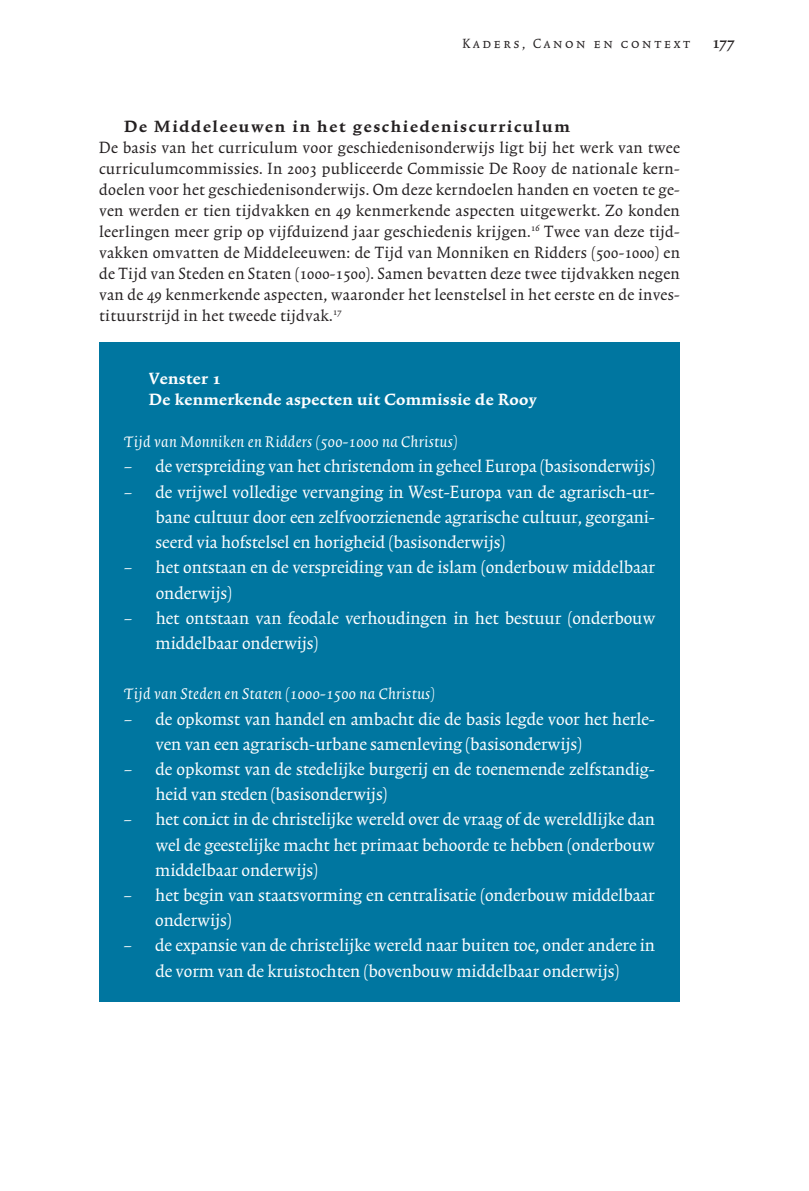
<style>
.page{position:relative;width:809px;height:1191px;background:#fff}
.page>*{position:absolute;margin:0;border:0;box-sizing:border-box;transform-origin:0 0}
.t1{font:21px/25.2px "Trinite No 1 Rom Con";color:#fff}
.t2{font:19.25px/21px "Trinite No 1 Rom Con";letter-spacing:.02em;color:#231f20;text-align:justify}
.t3{font:19.25px "Trinite No 1 Rom Con Ita";letter-spacing:.02em;color:#fff}
.t4{font:700 19.25px/21px "Trinite No 1";letter-spacing:.02em;color:#fff}
.t5{font:700 19.25px "Trinite No 1";letter-spacing:.09em;color:#231f20}
.t6{font:15.75px "Trinite No 1 Rom Con Exp";letter-spacing:.17em;color:#231f20}
.s1{font-family:"Trinite No 1 Med Con";font-size:19.25px}
</style>
<div class="page">
<div style="left:99px;top:342px;width:581px;height:659px;background:#0076a0"></div>
<p class="t6" style="left:462px;top:35px;width:273px">Kaders, Canon en context <span class="s1">177</span></p>
<p class="t5" style="left:124px;top:117px;width:447px">De Middeleeuwen in het geschiedeniscurriculum</p>
<p class="t2" style="left:99px;top:138px;width:582px">De basis van het curriculum voor geschiedenisonderwijs ligt bij het werk van twee curriculumcommissies. In 2003 publiceerde Commissie De Rooy de nationale kern&shy;doelen voor het geschiedenisonderwijs. Om deze kerndoelen handen en voeten te ge&shy;ven werden er tien tijdvakken en 49 kenmerkende aspecten uitgewerkt. Zo konden leerlingen meer grip op vijfduizend jaar geschiedenis krijgen.<sup>16</sup> Twee van deze tijd&shy;vakken omvatten de Middeleeuwen: de Tijd van Monniken en Ridders (500-1000) en de Tijd van Steden en Staten (1000-1500). Samen bevatten deze twee tijdvakken negen van de 49 kenmerkende aspecten, waaronder het leenstelsel in het eerste en de inves&shy;tituurstrijd in het tweede tijdvak.<sup>17</sup></p>
<p class="t4" style="left:149px;top:369px;width:389px">Venster 1<br>De kenmerkende aspecten uit Commissie de Rooy</p>
<p class="t3" style="left:124px;top:432px;width:335px">Tijd van Monniken en Ridders (500-1000 na Christus)</p>
<p class="t1" style="left:124px;top:454px;width:532px">– deverspreiding van hetchristendom in geheel Europa(basisonderwijs)</p>
<p class="t1" style="left:156px;top:480px;width:501px;text-align:justify;text-indent:-32px">– de vrijwel volledige vervanging in West-Europa van de agrarisch-ur&shy;bane cultuur door een zelfvoorzienende agrarische cultuur, georgani&shy;seerd via hofstelsel en horigheid (basisonderwijs)</p>
<p class="t1" style="left:156px;top:555px;width:501px;text-indent:-32px">– het ontstaan en de verspreiding van de islam (onderbouw middelbaar onderwijs)</p>
<p class="t1" style="left:156px;top:606px;width:501px;text-indent:-31px">– het ontstaan van feodale verhoudingen in het bestuur (onderbouw middelbaar onderwijs)</p>
<p class="t3" style="left:124px;top:684px;width:312px">Tijd van Steden en Staten (1000-1500 na Christus)</p>
<p class="t1" style="left:155px;top:706px;width:501px;text-indent:-31px">– de opkomst van handel en ambacht die de basis legde voor het herle&shy;ven van een agrarisch-urbane samenleving (basisonderwijs)</p>
<p class="t1" style="left:155px;top:757px;width:501px;text-indent:-31px">– de opkomst van de stedelijke burgerij en de toenemende zelfstandig&shy;heid van steden (basisonderwijs)</p>
<p class="t1" style="left:155px;top:807px;width:501px;text-align:justify;text-indent:-31px">– het conflict in de christelijke wereld over de vraag of de wereldlijke dan wel de geestelijke macht het primaat behoorde te hebben (onderbouw middelbaar onderwijs)</p>
<p class="t1" style="left:155px;top:883px;width:501px;text-indent:-32px">– het begin van staatsvorming en centralisatie (onderbouw middelbaar onderwijs)</p>
<p class="t1" style="left:124px;top:933px;width:532px;text-align:center">– de expansie van de christelijke wereld naar buiten toe, onder andere in de vorm van de kruistochten (bovenbouw middelbaar onderwijs)</p>
</div>
